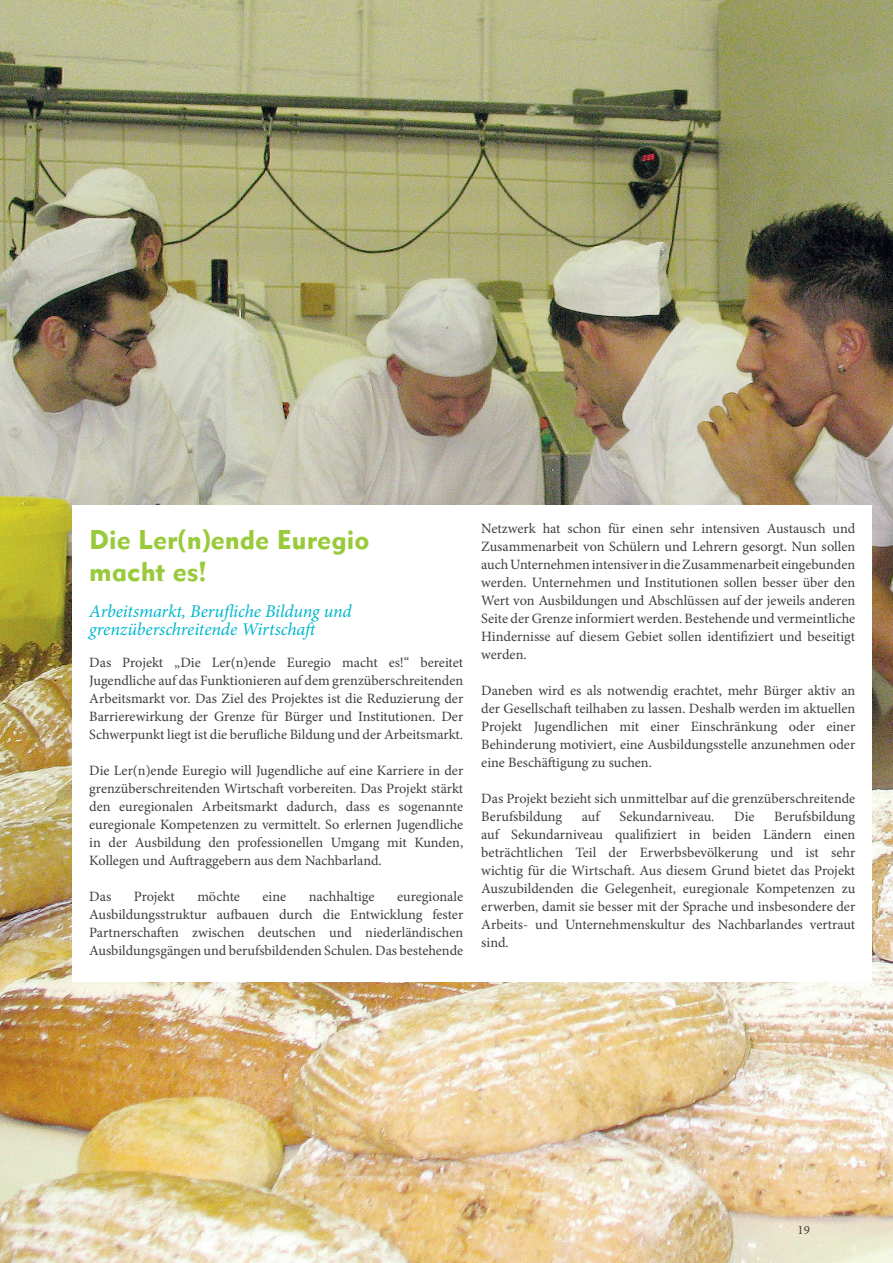
<style>
.page{position:relative;width:893px;height:1263px;background:#fff}
.page>*{position:absolute;margin:0;border:0;box-sizing:border-box;transform-origin:0 0}
.t1{font:27px/32.4px "Metro Black Two";color:#99ca3b}
.t2{font:italic 18px/18px "Minion Pro";letter-spacing:-.005em;color:#00b7ce}
.t3{font:14.25px/18px "Minion Pro";color:#3e3e3f;text-align:justify}
.t4{font:12.75px "Minion Pro";color:#3e3e3f}
</style>
<div class="page">
<img style="left:0;top:0;width:893px;height:1263px">
<div style="left:73px;top:505px;width:799px;height:476px;background:#fff"></div>
<h1 class="t1" style="left:89px;top:523px;width:282px">Die Ler(n)ende Euregio macht es!</h1>
<p class="t2" style="left:89px;top:603px;width:264px">Arbeitsmarkt, Berufliche Bildung und grenzüberschreitende Wirtschaft</p>
<p class="t3" style="left:89px;top:653px;width:376px">Das Projekt „Die Ler(n)ende Euregio macht es!“ bereitet Jugendliche auf das Funktionieren auf dem grenzüberschreitenden Arbeitsmarkt vor. Das Ziel des Projektes ist die Reduzierung der Barrierewirkung der Grenze für Bürger und Institutionen. Der Schwerpunkt liegt ist die berufliche Bildung und der Arbeitsmarkt.</p>
<p class="t3" style="left:89px;top:761px;width:376px">Die Ler(n)ende Euregio will Jugendliche auf eine Karriere in der grenzüberschreitenden Wirtschaft vorbereiten. Das Projekt stärkt den euregionalen Arbeitsmarkt dadurch, dass es sogenannte euregionale Kompetenzen zu vermittelt. So erlernen Jugendliche in der Ausbildung den professionellen Umgang mit Kunden, Kollegen und Auftraggebern aus dem Nachbarland.</p>
<p class="t3" style="left:89px;top:887px;width:24px">Das</p>
<p class="t3" style="left:134px;top:887px;width:43px">Projekt</p>
<p class="t3" style="left:197px;top:887px;width:44px">möchte</p>
<p class="t3" style="left:263px;top:887px;width:25px">eine</p>
<p class="t3" style="left:309px;top:887px;width:67px">nachhaltige</p>
<p class="t3" style="left:89px;top:887px;width:376px;text-indent:308px">euregionale Ausbildungsstruktur aufbauen durch die Entwicklung fester Partnerschaften zwischen deutschen und niederländischen Ausbildungsgängen und berufsbildenden Schulen. Das bestehende</p>
<p class="t3" style="left:481px;top:520px;width:376px">Netzwerk hat schon für einen sehr intensiven Austausch und Zusammenarbeit von Schülern und Lehrern gesorgt. Nun sollen auch Unternehmen intensiver in die Zusammenarbeit eingebunden werden. Unternehmen und Institutionen sollen besser über den Wert von Ausbildungen und Abschlüssen auf der jeweils anderen Seite der Grenze informiert werden. Bestehende und vermeintliche Hindernisse auf diesem Gebiet sollen identifiziert und beseitigt werden.</p>
<p class="t3" style="left:481px;top:682px;width:376px">Daneben wird es als notwendig erachtet, mehr Bürger aktiv an der Gesellschaft teilhaben zu lassen. Deshalb werden im aktuellen Projekt Jugendlichen mit einer Einschränkung oder einer Behinderung motiviert, eine Ausbildungsstelle anzunehmen oder eine Beschäftigung zu suchen.</p>
<p class="t3" style="left:481px;top:790px;width:376px">Das Projekt bezieht sich unmittelbar auf die grenzüberschreitende<br>Berufsbildung</p>
<p class="t3" style="left:481px;top:808px;width:376px;text-indent:293px">Berufsbildung auf Sekundarniveau qualifiziert in beiden Ländern einen beträchtlichen Teil der Erwerbsbevölkerung und ist sehr wichtig für die Wirtschaft. Aus diesem Grund bietet das Projekt Auszubildenden die Gelegenheit, euregionale Kompetenzen zu erwerben, damit sie besser mit der Sprache und insbesondere der Arbeits- und Unternehmenskultur des Nachbarlandes vertraut sind.</p>
<p class="t3" style="left:582px;top:808px;width:19px">auf</p>
<p class="t3" style="left:619px;top:808px;width:97px">Sekundarniveau.</p>
<p class="t3" style="left:734px;top:808px;width:22px">Die</p>
<p class="t4" style="left:798px;top:1221px;width:14px">19</p>
</div>
